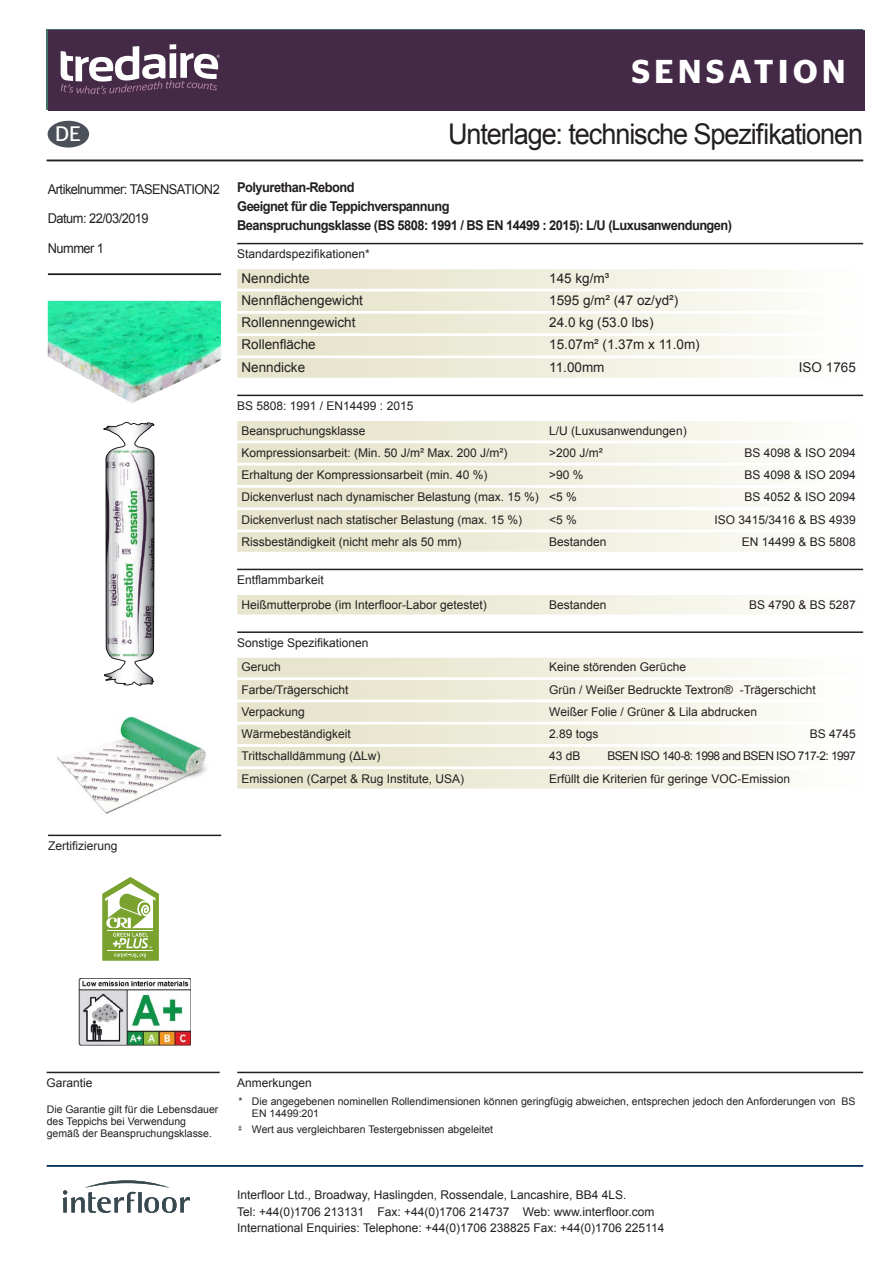
<style>
.page{position:relative;width:893px;height:1263px;background:#fff}
.page>*{position:absolute;margin:0;border:0;box-sizing:border-box;transform-origin:0 0}
.t1{font:600 33px "Stag Sans";letter-spacing:.14em;color:#fff}
.t2{font:28.5px "Arial";letter-spacing:-.04em;color:#231f20;scale:.95 1}
.t3{font:21px "Stag Sans";color:#fff}
.t4{font:13.5px "Arial";color:#231f20}
.t5{font:700 13.5px/19.2px "Arial";letter-spacing:-.04em;color:#231f20;scale:.95 1}
.t6{font:13.5px/28.5px "Arial";letter-spacing:-.04em;color:#231f20;scale:.95 1}
.t7{font:13.5px "Arial";color:#231f20;scale:.95 1}
.t8{font:12px/24.8px "Arial";color:#231f20}
.t9{font:12px "Arial";letter-spacing:-.05em;color:#231f20}
.t10{font:10.5px/12px "Arial";color:#231f20}
</style>
<div class="page">
<div style="left:48px;top:31px;width:816px;height:80px;background:#452a47"></div>
<svg style="left:61px;top:44px;width:159px;height:50px"></svg>
<hr style="left:48px;top:274px;width:173px;height:1px;background:#231f20">
<hr style="left:47px;top:160px;width:816px;height:1px;background:#231f20">
<hr style="left:47px;top:1165px;width:816px;height:1px;background:#003667">
<svg style="left:63px;top:1180px;width:127px;height:33px"></svg>
<svg style="left:102px;top:877px;width:57px;height:83px"></svg>
<hr style="left:108px;top:930px;width:45px;height:1px;background:#fff">
<hr style="left:108px;top:950px;width:45px;height:1px;background:#fff">
<img style="left:48px;top:301px;width:173px;height:102px">
<img style="left:79px;top:978px;width:111px;height:67px">
<svg style="left:103px;top:421px;width:52px;height:265px"></svg>
<img style="left:57px;top:716px;width:150px;height:98px">
<hr style="left:47px;top:1072px;width:173px;height:1px;background:#231f20">
<hr style="left:48px;top:835px;width:173px;height:1px;background:#231f20">
<hr style="left:237px;top:243px;width:626px;height:1px;background:#231f20">
<div style="left:237px;top:269px;width:626px;height:20px;background:linear-gradient(to right,#e4e1c5,#fdfdfa)"></div>
<div style="left:237px;top:291px;width:626px;height:20px;background:linear-gradient(to right,#e4e1c5,#fdfdfa)"></div>
<div style="left:237px;top:314px;width:626px;height:19px;background:linear-gradient(to right,#e4e1c5,#fdfdfa)"></div>
<div style="left:237px;top:336px;width:626px;height:19px;background:linear-gradient(to right,#e4e1c5,#fdfdfa)"></div>
<div style="left:237px;top:358px;width:626px;height:20px;background:linear-gradient(to right,#e4e1c5,#fdfdfa)"></div>
<hr style="left:237px;top:395px;width:626px;height:1px;background:#231f20">
<div style="left:237px;top:421px;width:626px;height:19px;background:linear-gradient(to right,#e4e1c5,#fdfdfa)"></div>
<div style="left:237px;top:443px;width:626px;height:20px;background:linear-gradient(to right,#e4e1c5,#fdfdfa)"></div>
<div style="left:237px;top:465px;width:626px;height:20px;background:linear-gradient(to right,#e4e1c5,#fdfdfa)"></div>
<div style="left:237px;top:488px;width:626px;height:19px;background:linear-gradient(to right,#e4e1c5,#fdfdfa)"></div>
<div style="left:237px;top:510px;width:626px;height:19px;background:linear-gradient(to right,#e4e1c5,#fdfdfa)"></div>
<div style="left:237px;top:532px;width:626px;height:20px;background:linear-gradient(to right,#e4e1c5,#fdfdfa)"></div>
<hr style="left:237px;top:569px;width:626px;height:1px;background:#231f20">
<div style="left:237px;top:595px;width:626px;height:19px;background:linear-gradient(to right,#e4e1c5,#fdfdfa)"></div>
<hr style="left:237px;top:631px;width:626px;height:2px;background:#231f20">
<div style="left:237px;top:658px;width:626px;height:19px;background:linear-gradient(to right,#e4e1c5,#fdfdfa)"></div>
<div style="left:237px;top:680px;width:626px;height:19px;background:linear-gradient(to right,#e4e1c5,#fdfdfa)"></div>
<div style="left:237px;top:702px;width:626px;height:20px;background:linear-gradient(to right,#e4e1c5,#fdfdfa)"></div>
<div style="left:237px;top:724px;width:626px;height:20px;background:linear-gradient(to right,#e4e1c5,#fdfdfa)"></div>
<div style="left:237px;top:747px;width:626px;height:19px;background:linear-gradient(to right,#e4e1c5,#fdfdfa)"></div>
<div style="left:237px;top:769px;width:626px;height:19px;background:linear-gradient(to right,#e4e1c5,#fdfdfa)"></div>
<hr style="left:237px;top:1072px;width:626px;height:1px;background:#231f20">
<div style="left:48px;top:121px;width:41px;height:27px;background:#4c5059;border-radius:50%"></div>
<h3 class="t3" style="left:55px;top:121px;width:27px">DE</h3>
<p class="t6" style="left:48px;top:176px;width:182px">Artikelnummer: TASENSATION2<br>Datum: 22/03/2019</p>
<p class="t7" style="left:48px;top:239px;width:61px">Nummer 1</p>
<h1 class="t1" style="left:632px;top:52px;width:215px">SENSATION</h1>
<h2 class="t2" style="left:448px;top:115px;width:438px">Unterlage: technische Spezifikationen</h2>
<p class="t5" style="left:237px;top:178px;width:522px">Polyurethan-Rebond<br>Geeignet für die Teppichverspannung<br>Beanspruchungsklasse (BS 5808: 1991 / BS EN 14499 : 2015): L/U (Luxusanwendungen)</p>
<p class="t8" style="left:237px;top:241px;width:134px">Standardspezifikationen*</p>
<p class="t4" style="left:241px;top:269px;width:70px">Nenndichte</p>
<p class="t4" style="left:549px;top:269px;width:62px">145 kg/m³</p>
<p class="t4" style="left:241px;top:291px;width:123px">Nennflächengewicht</p>
<p class="t4" style="left:549px;top:291px;width:131px">1595 g/m² (47 oz/yd²)</p>
<p class="t4" style="left:241px;top:314px;width:116px">Rollennenngewicht</p>
<p class="t4" style="left:549px;top:314px;width:106px">24.0 kg (53.0 lbs)</p>
<p class="t4" style="left:241px;top:336px;width:76px">Rollenfläche</p>
<p class="t4" style="left:549px;top:336px;width:152px">15.07m² (1.37m x 11.0m)</p>
<p class="t4" style="left:241px;top:358px;width:65px">Nenndicke</p>
<p class="t4" style="left:549px;top:358px;width:57px">11.00mm</p>
<p class="t4" style="left:799px;top:358px;width:59px">ISO 1765</p>
<p class="t8" style="left:241px;top:393px;width:173px;text-indent:-4px">BS 5808: 1991 / EN14499 : 2015<br>Beanspruchungsklasse</p>
<p class="t8" style="left:549px;top:418px;width:139px">L/U (Luxusanwendungen)</p>
<p class="t8" style="left:241px;top:440px;width:268px">Kompressionsarbeit: (Min. 50 J/m² Max. 200 J/m²)</p>
<p class="t8" style="left:549px;top:440px;width:55px">&gt;200 J/m²</p>
<p class="t8" style="left:744px;top:440px;width:113px">BS 4098 &amp; ISO 2094</p>
<p class="t8" style="left:241px;top:462px;width:248px">Erhaltung der Kompressionsarbeit (min. 40 %)</p>
<p class="t8" style="left:549px;top:462px;width:36px">&gt;90 %</p>
<p class="t8" style="left:744px;top:462px;width:113px">BS 4098 &amp; ISO 2094</p>
<p class="t8" style="left:241px;top:485px;width:337px">Dickenverlust nach dynamischer Belastung (max. 15 %) &lt;5 %</p>
<p class="t8" style="left:744px;top:485px;width:113px">BS 4052 &amp; ISO 2094</p>
<p class="t8" style="left:241px;top:507px;width:282px">Dickenverlust nach statischer Belastung (max. 15 %)</p>
<p class="t8" style="left:549px;top:507px;width:29px">&lt;5 %</p>
<p class="t8" style="left:714px;top:507px;width:143px">ISO 3415/3416 &amp; BS 4939</p>
<p class="t8" style="left:241px;top:529px;width:222px">Rissbeständigkeit (nicht mehr als 50 mm)</p>
<p class="t8" style="left:549px;top:529px;width:59px">Bestanden</p>
<p class="t8" style="left:742px;top:529px;width:116px">EN 14499 &amp; BS 5808</p>
<p class="t8" style="left:241px;top:567px;width:247px;text-indent:-4px">Entflammbarkeit<br>Heißmutterprobe (im Interfloor-Labor getestet)</p>
<p class="t8" style="left:549px;top:592px;width:59px">Bestanden</p>
<p class="t8" style="left:749px;top:592px;width:108px">BS 4790 &amp; BS 5287</p>
<p class="t8" style="left:241px;top:630px;width:129px;text-indent:-4px">Sonstige Spezifikationen<br>Geruch</p>
<p class="t8" style="left:549px;top:655px;width:138px">Keine störenden Gerüche</p>
<p class="t8" style="left:241px;top:677px;width:108px">Farbe/Trägerschicht</p>
<p class="t8" style="left:549px;top:677px;width:268px">Grün / Weißer Bedruckte Textron® -Trägerschicht</p>
<p class="t8" style="left:241px;top:699px;width:65px">Verpackung</p>
<p class="t8" style="left:549px;top:699px;width:209px">Weißer Folie / Grüner &amp; Lila abdrucken</p>
<p class="t8" style="left:241px;top:721px;width:111px">Wärmebeständigkeit</p>
<p class="t8" style="left:549px;top:721px;width:51px">2.89 togs</p>
<p class="t8" style="left:810px;top:721px;width:48px">BS 4745</p>
<p class="t8" style="left:241px;top:744px;width:140px">Trittschalldämmung (ΔLw)</p>
<p class="t8" style="left:549px;top:744px;width:33px">43 dB</p>
<p class="t9" style="left:607px;top:748px;width:250px">BSEN ISO 140-8: 1998 and BSEN ISO 717-2: 1997</p>
<p class="t8" style="left:241px;top:766px;width:224px">Emissionen (Carpet &amp; Rug Institute, USA)</p>
<p class="t8" style="left:549px;top:766px;width:242px">Erfüllt die Kriterien für geringe VOC-Emission</p>
<p class="t8" style="left:48px;top:833px;width:71px">Zertifizierung</p>
<p class="t8" style="left:47px;top:1070px;width:48px">Garantie</p>
<p class="t8" style="left:237px;top:1070px;width:76px">Anmerkungen</p>
<p class="t10" style="left:47px;top:1103px;width:173px">Die Garantie gilt für die Lebensdauer des Teppichs bei Verwendung gemäß der Beanspruchungsklasse.</p>
<p class="t10" style="left:252px;top:1095px;width:605px;text-indent:-14px">* Die angegebenen nominellen Rollendimensionen können geringfügig abweichen, entsprechen jedoch den Anforderungen von BS<br>EN 14499:201</p>
<p class="t10" style="left:238px;top:1123px;width:256px"><sup>‡</sup> Wert aus vergleichbaren Testergebnissen abgeleitet</p>
<p class="t8" style="left:237px;top:1187px;width:429px;line-height:16.5px">Interfloor Ltd., Broadway, Haslingden, Rossendale, Lancashire, BB4 4LS.<br>Tel: +44(0)1706 213131 Fax: +44(0)1706 214737 Web: www.interfloor.com<br>International Enquiries: Telephone: +44(0)1706 238825 Fax: +44(0)1706 225114</p>
</div>
